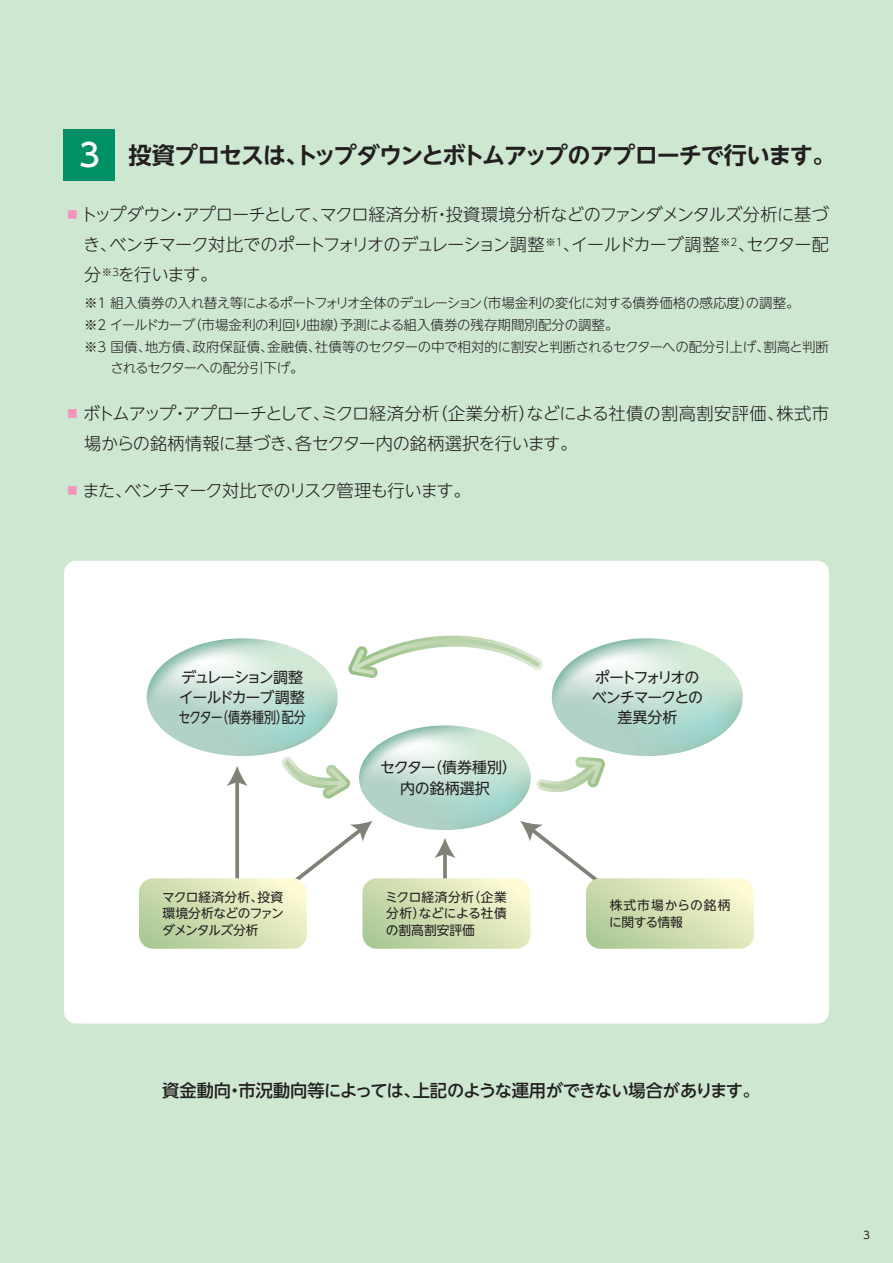
<style>
.page{position:relative;width:893px;height:1263px;background:#cee7d0}
.page>*{position:absolute;margin:0;border:0;box-sizing:border-box;transform-origin:0 0}
.t1{font:700 23.25px "UD Shin Go NT Pro De";letter-spacing:-.055em;color:#231f20}
.t2{font:300 17.25px/30px "UD Shin Go NT Pro";letter-spacing:-.04em;color:#231f20;text-align:justify}
.t3{font:500 17.25px "UD Shin Go NT Pro";letter-spacing:-.015em;color:#231f20}
.t4{font:15px/20.2px "UD Shin Go NT Pro";letter-spacing:-.07em;color:#231f20}
.t5{font:15px/20.2px "UD Shin Go NT Pro";color:#231f20;text-align:center}
.t6{font:300 13.5px "UD Shin Go NT Pro";letter-spacing:-.015em;color:#231f20}
.t7{font:300 13.5px "UD Shin Go NT Pro";letter-spacing:-.035em;color:#231f20}
.t8{font:300 13.5px "UD Shin Go NT Pro";letter-spacing:-.05em;color:#231f20}
.t9{font:12.75px/16.5px "UD Shin Go NT Pro";color:#231f20;text-align:justify}
.t10{font:10.5px "UD Shin Go NT Pro";color:#231f20}
.s1{font-family:"UD Shin Go NT Pro";font-weight:500;font-size:31.5px;color:#fff}
.s2{color:#f395bf}
</style>
<div class="page">
<div style="left:64px;top:130px;width:51px;height:51px;background:#009065"></div>
<div style="left:64px;top:561px;width:765px;height:462px;background:#fff;border-radius:12px"></div>
<svg style="left:139px;top:635px;width:615px;height:314px"></svg>
<h1 class="t1" style="left:74px;top:136px;width:763px"><span class="s1">３</span> 投資プロセスは、トップダウンとボトムアップのアプローチで行います。</h1>
<p class="t2" style="left:83px;top:199px;width:747px;text-indent:-19px"><span class="s2">▪</span>トップダウン・アプローチとして、マクロ経済分析・投資環境分析などのファンダメンタルズ分析に基づき、ベンチマーク対比でのポートフォリオのデュレーション調整<sup>※１</sup>、イールドカーブ調整<sup>※２</sup>、セクター配分<sup>※３</sup>を行います。</p>
<p class="t7" style="left:84px;top:292px;width:717px">※１ 組入債券の入れ替え等によるポートフォリオ全体のデュレーション（市場金利の変化に対する債券価格の感応度）の調整。</p>
<p class="t6" style="left:84px;top:314px;width:536px">※２ イールドカーブ（市場金利の利回り曲線）予測による組入債券の残存期間別配分の調整。</p>
<p class="t6" style="left:84px;top:335px;width:746px">※３ 国債、地方債、政府保証債、金融債、社債等のセクターの中で相対的に割安と判断されるセクターへの配分引上げ、割高と判断</p>
<p class="t8" style="left:110px;top:357px;width:195px">されるセクターへの配分引下げ。</p>
<p class="t2" style="left:84px;top:398px;width:746px;text-indent:-20px"><span class="s2">▪</span>ボトムアップ・アプローチとして、ミクロ経済分析（企業分析）などによる社債の割高割安評価、株式市場からの銘柄情報に基づき、各セクター内の銘柄選択を行います。</p>
<p class="t2" style="left:64px;top:475px;width:408px"><span class="s2">▪</span>また、ベンチマーク対比でのリスク管理も行います。</p>
<p class="t4" style="left:178px;top:666px;width:129px">デュレーション調整イールドカーブ調整セクター（債券種別）配分</p>
<p class="t5" style="left:380px;top:757px;width:139px">セクター（債券種別）内の銘柄選択</p>
<p class="t4" style="left:592px;top:666px;width:113px;text-align:center">ポートフォリオのベンチマークとの差異分析</p>
<p class="t9" style="left:162px;top:888px;width:123px">マクロ経済分析、投資環境分析などのファンダメンタルズ分析</p>
<p class="t9" style="left:385px;top:888px;width:123px">ミクロ経済分析（企業分析）などによる社債の割高割安評価</p>
<p class="t9" style="left:609px;top:897px;width:123px">株式市場からの銘柄に関する情報</p>
<p class="t3" style="left:162px;top:1077px;width:599px">資金動向・市況動向等によっては、上記のような運用ができない場合があります。</p>
<p class="t10" style="left:863px;top:1226px;width:8px">3</p>
</div>
